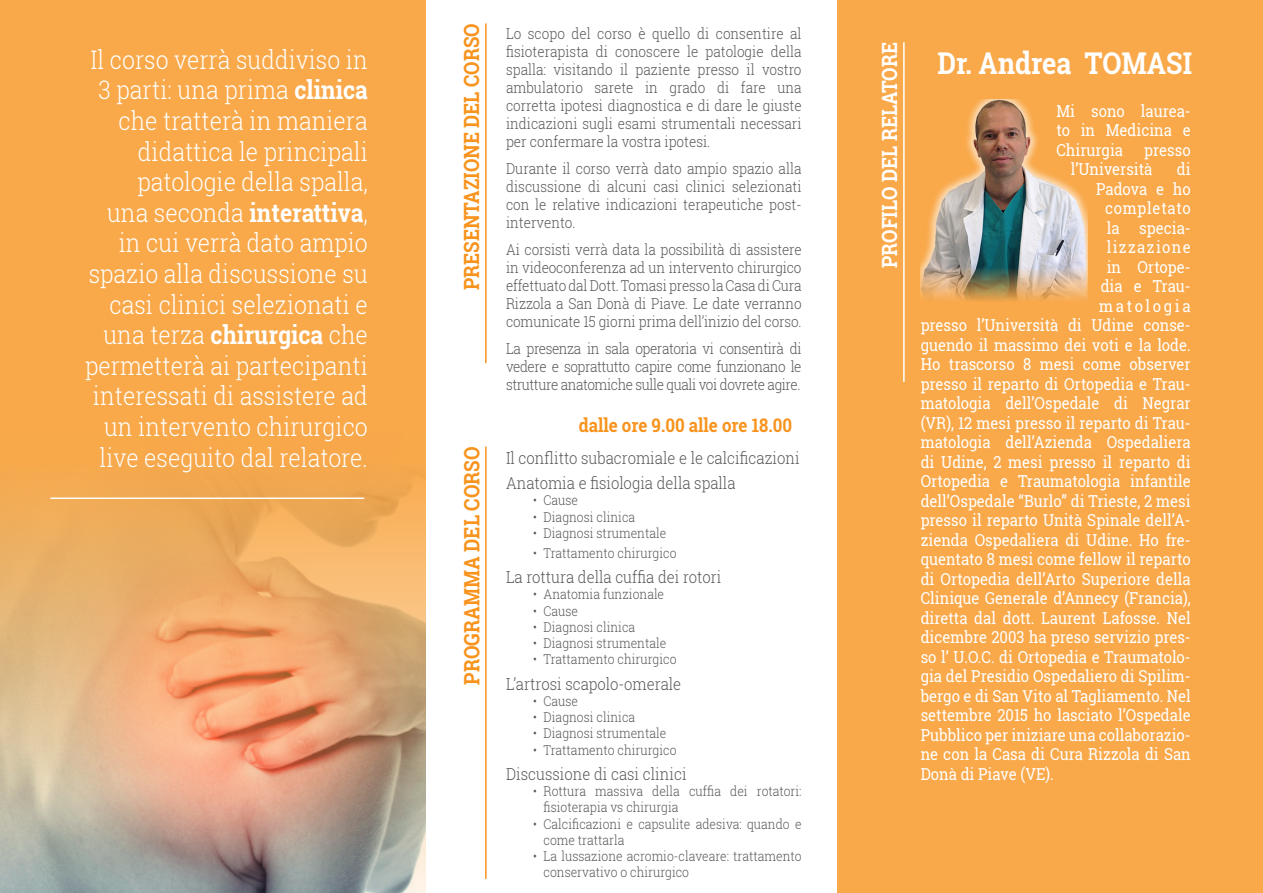
<style>
.page{position:relative;width:1263px;height:893px;background:#fff}
.page>*{position:absolute;margin:0;border:0;box-sizing:border-box;transform-origin:0 0}
.t1{font:700 30px "Roboto Slab";color:#fff;scale:.9 1}
.t2{font:300 25.5px/30.6px "Roboto Slab";color:#fff;text-align:right;scale:.9 1}
.t3{font:700 21.15px "Roboto Slab";color:#f8931d;scale:.9 1}
.t4{font:700 21px "Roboto Slab";color:#f8931d;scale:.9 1}
.t5{font:700 21px "Roboto Slab";color:#fff;scale:.9 1}
.t6{font:700 18.75px "Roboto Slab";color:#f8931d;scale:.9 1}
.t7{font:16.5px/19.5px "Roboto Slab";color:#fff;text-align:justify;scale:.9 1}
.t8{font:300 16.5px "Roboto Slab";color:#57585a;scale:.9 1}
.t9{font:16.5px "Roboto Slab";letter-spacing:.045em;color:#fff;scale:.9 1}
.t10{font:16.5px "Roboto Slab";letter-spacing:.09em;color:#fff;scale:.9 1}
.t11{font:16.5px "Roboto Slab";letter-spacing:.18em;color:#fff;scale:.9 1}
.t12{font:300 15px/18px "Roboto Slab";letter-spacing:-.01em;color:#57585a;text-align:justify;scale:.9 1}
.t13{font:300 13.5px/16.2px "Roboto Slab";color:#57585a;scale:.9 1}
.s1{font-weight:700}
</style>
<div class="page">
<div style="left:0;top:0;width:425px;height:893px;background:#f9a94a"></div>
<div style="left:838px;top:0;width:425px;height:893px;background:#f9a94a"></div>
<img style="left:921px;top:100px;width:166px;height:201px">
<img style="left:0;top:481px;width:425px;height:412px">
<hr style="left:485px;top:23px;width:2px;height:340px;background:#f8931d">
<hr style="left:903px;top:42px;width:2px;height:340px;background:#fff">
<hr style="left:50px;top:497px;width:314px;height:2px;background:#fff">
<hr style="left:485px;top:446px;width:2px;height:433px;background:#f8931d">
<p class="t2" style="left:85px;top:44px;width:316px">Il corso verrà suddiviso in<br>3 parti: una prima <span class="s1">clinica </span>che tratterà in maniera didattica le principali patologie della spalla,<br>una seconda <span class="s1">interattiva</span>, in cui verrà dato ampio spazio alla discussione su casi clinici selezionati e una terza <span class="s1">chirurgica</span> che permetterà ai partecipanti interessati di assistere ad un intervento chirurgico live eseguito dal relatore.</p>
<p class="t4" style="left:457px;top:290px;width:298px;rotate:-90deg">PRESENTAZIONE DEL CORSO</p>
<p class="t3" style="left:457px;top:684px;width:266px;rotate:-90deg">PROGRAMMA DEL CORSO</p>
<p class="t12" style="left:506px;top:24px;width:330px">Lo scopo del corso è quello di consentire al fisioterapista di conoscere le patologie della spalla: visitando il paziente presso il vostro ambulatorio sarete in grado di fare una corretta ipotesi diagnostica e di dare le giuste indicazioni sugli esami strumentali necessari per confermare la vostra ipotesi.</p>
<p class="t12" style="left:506px;top:159px;width:330px">Durante il corso verrà dato ampio spazio alla discussione di alcuni casi clinici selezionati con le relative indicazioni terapeutiche post&shy;intervento.</p>
<p class="t12" style="left:506px;top:240px;width:330px">Ai corsisti verrà data la possibilità di assistere in videoconferenza ad un intervento chirurgico effettuato dal Dott. Tomasi presso la Casa di Cura Rizzola a San Donà di Piave. Le date verranno comunicate 15 giorni prima dell’inizio del corso.</p>
<p class="t12" style="left:506px;top:339px;width:330px">La presenza in sala operatoria vi consentirà di vedere e soprattutto capire come funzionano le strutture anatomiche sulle quali voi dovrete agire.</p>
<p class="t6" style="left:579px;top:412px;width:238px">dalle ore 9.00 alle ore 18.00</p>
<p class="t8" style="left:506px;top:446px;width:328px">Il conflitto subacromiale e le calcificazioni</p>
<p class="t8" style="left:506px;top:472px;width:257px">Anatomia e fisiologia della spalla</p>
<p class="t13" style="left:533px;top:492px;width:52px">• Cause</p>
<p class="t13" style="left:533px;top:508px;width:115px">• Diagnosi clinica</p>
<p class="t13" style="left:533px;top:525px;width:150px">• Diagnosi strumentale</p>
<p class="t13" style="left:533px;top:544px;width:161px">• Trattamento chirurgico</p>
<p class="t8" style="left:506px;top:566px;width:241px">La rottura della cuffia dei rotori</p>
<p class="t13" style="left:533px;top:586px;width:147px">• Anatomia funzionale</p>
<p class="t13" style="left:533px;top:602px;width:52px">• Cause</p>
<p class="t13" style="left:533px;top:618px;width:115px">• Diagnosi clinica</p>
<p class="t13" style="left:533px;top:635px;width:150px">• Diagnosi strumentale</p>
<p class="t13" style="left:533px;top:651px;width:161px">• Trattamento chirurgico</p>
<p class="t8" style="left:506px;top:672px;width:196px">L’artrosi scapolo-omerale</p>
<p class="t13" style="left:533px;top:693px;width:52px">• Cause</p>
<p class="t13" style="left:533px;top:709px;width:115px">• Diagnosi clinica</p>
<p class="t13" style="left:533px;top:725px;width:150px">• Diagnosi strumentale</p>
<p class="t13" style="left:533px;top:741px;width:161px">• Trattamento chirurgico</p>
<p class="t8" style="left:506px;top:763px;width:202px">Discussione di casi clinici</p>
<p class="t13" style="left:543px;top:783px;width:288px;text-indent:-10px">• Rottura massiva della cuffia dei rotatori: fisioterapia vs chirurgia</p>
<p class="t13" style="left:543px;top:815px;width:288px;text-indent:-10px">• Calcificazioni e capsulite adesiva: quando e come trattarla</p>
<p class="t13" style="left:543px;top:848px;width:288px;text-indent:-10px">• La lussazione acromio-claveare: trattamento conservativo o chirurgico</p>
<p class="t5" style="left:875px;top:268px;width:252px;rotate:-90deg">PROFILO DEL RELATORE</p>
<p class="t1" style="left:937px;top:42px;width:284px">Dr. Andrea TOMASI</p>
<p class="t7" style="left:1056px;top:101px;width:151px">Mi sono laurea&shy;to in Medicina e Chirurgia</p>
<p class="t7" style="left:1071px;top:140px;width:135px;text-indent:74px">presso l’Università</p>
<p class="t7" style="left:1177px;top:159px;width:17px">di</p>
<p class="t7" style="left:1096px;top:179px;width:107px">Padova e ho</p>
<p class="t9" style="left:1105px;top:197px;width:96px">completato</p>
<p class="t7" style="left:1107px;top:218px;width:95px">la specia-</p>
<p class="t10" style="left:1107px;top:236px;width:95px">lizzazione</p>
<p class="t7" style="left:1107px;top:257px;width:95px">in Ortope-</p>
<p class="t7" style="left:1101px;top:276px;width:101px">dia e Trau-</p>
<p class="t11" style="left:1099px;top:295px;width:103px">matologia</p>
<p class="t7" style="left:921px;top:315px;width:301px">presso l’Università di Udine conse-</p>
<p class="t7" style="left:921px;top:335px;width:302px">guendo il massimo dei voti e la lode.</p>
<p class="t7" style="left:921px;top:354px;width:302px">Ho trascorso 8 mesi come observer</p>
<p class="t7" style="left:921px;top:374px;width:301px">presso il reparto di Ortopedia e Trau-</p>
<p class="t7" style="left:921px;top:393px;width:302px">matologia dell’Ospedale di Negrar</p>
<p class="t7" style="left:921px;top:413px;width:301px">(VR), 12 mesi presso il reparto di Trau-</p>
<p class="t7" style="left:921px;top:432px;width:302px">matologia dell’Azienda Ospedaliera</p>
<p class="t7" style="left:921px;top:452px;width:302px">di Udine, 2 mesi presso il reparto di</p>
<p class="t7" style="left:921px;top:471px;width:302px">Ortopedia e Traumatologia infantile</p>
<p class="t7" style="left:921px;top:491px;width:302px">dell’Ospedale “Burlo” di Trieste, 2 mesi</p>
<p class="t7" style="left:921px;top:510px;width:301px">presso il reparto Unità Spinale dell’A-</p>
<p class="t7" style="left:921px;top:530px;width:301px">zienda Ospedaliera di Udine. Ho fre-</p>
<p class="t7" style="left:921px;top:549px;width:302px">quentato 8 mesi come fellow il reparto</p>
<p class="t7" style="left:921px;top:569px;width:302px">di Ortopedia dell’Arto Superiore della</p>
<p class="t7" style="left:921px;top:588px;width:302px">Clinique Generale d’Annecy (Francia),</p>
<p class="t7" style="left:921px;top:608px;width:302px">diretta dal dott. Laurent Lafosse. Nel</p>
<p class="t7" style="left:921px;top:627px;width:301px">dicembre 2003 ha preso servizio pres-</p>
<p class="t7" style="left:921px;top:647px;width:301px">so l’ U.O.C. di Ortopedia e Traumatolo-</p>
<p class="t7" style="left:921px;top:666px;width:301px">gia del Presidio Ospedaliero di Spilim-</p>
<p class="t7" style="left:921px;top:686px;width:302px">bergo e di San Vito al Tagliamento. Nel</p>
<p class="t7" style="left:921px;top:705px;width:302px">settembre 2015 ho lasciato l’Ospedale</p>
<p class="t7" style="left:921px;top:725px;width:301px">Pubblico per iniziare una collaborazio-</p>
<p class="t7" style="left:921px;top:744px;width:302px">ne con la Casa di Cura Rizzola di San</p>
<p class="t7" style="left:921px;top:764px;width:150px">Donà di Piave (VE).</p>
</div>
